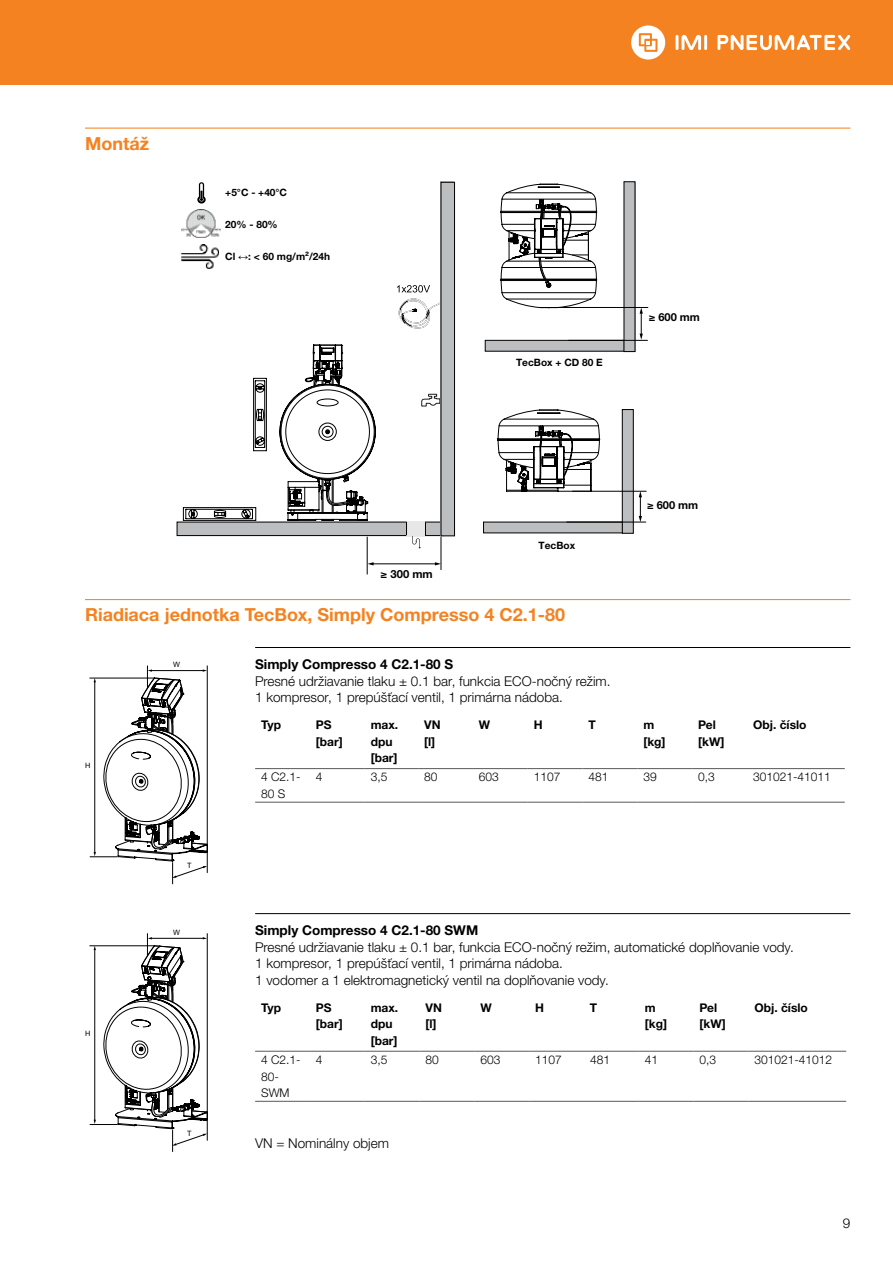
<style>
.page{position:relative;width:893px;height:1263px;background:#fff}
.page>*{position:absolute;margin:0;border:0;box-sizing:border-box;transform-origin:0 0}
.t1{font:700 18px "Helvetica Neue LTW1 G";color:#f58220}
.t2{font:300 13.5px/16.5px "Helvetica Neue LTW1 G";color:#000}
.t3{font:700 13.5px "Helvetica Neue LTW1 G";color:#000}
.t4{font:700 12px/16.5px "Helvetica Neue LTW1 G";color:#000}
.t5{font:300 12px/16.5px "Helvetica Neue LTW1 G";color:#000}
.t6{font:700 11.25px "Helvetica Neue LTW1 G";color:#000}
.t7{font:700 11.1px "Helvetica Neue LTW1 G";color:#000}
.t8{font:700 10.2px "Helvetica Neue LTW1 G";color:#000}
.t9{font:7.35px "Arial";color:#000}
.s1{font-family:"Arial";font-weight:400}
</style>
<div class="page">
<div style="left:0;top:0;width:893px;height:85px;background:#f58220"></div>
<hr style="left:704px;top:35px;width:3px;height:15px;background:#fff">
<svg style="left:676px;top:35px;width:25px;height:15px"></svg>
<svg style="left:631px;top:25px;width:34px;height:35px"></svg>
<svg style="left:717px;top:35px;width:133px;height:15px"></svg>
<hr style="left:85px;top:128px;width:765px;height:1px;background:#f58220">
<hr style="left:85px;top:599px;width:765px;height:1px;background:#f58220">
<hr style="left:255px;top:647px;width:595px;height:1px;background:#000">
<hr style="left:255px;top:913px;width:595px;height:1px;background:#000">
<hr style="left:255px;top:768px;width:55px;height:1px;background:#58595b">
<hr style="left:255px;top:802px;width:55px;height:1px;background:#58595b">
<hr style="left:310px;top:768px;width:55px;height:1px;background:#58595b">
<hr style="left:310px;top:802px;width:55px;height:1px;background:#58595b">
<hr style="left:365px;top:768px;width:53px;height:1px;background:#58595b">
<hr style="left:365px;top:802px;width:53px;height:1px;background:#58595b">
<hr style="left:418px;top:768px;width:55px;height:1px;background:#58595b">
<hr style="left:418px;top:802px;width:55px;height:1px;background:#58595b">
<hr style="left:473px;top:768px;width:55px;height:1px;background:#58595b">
<hr style="left:473px;top:802px;width:55px;height:1px;background:#58595b">
<hr style="left:528px;top:768px;width:55px;height:1px;background:#58595b">
<hr style="left:528px;top:802px;width:55px;height:1px;background:#58595b">
<hr style="left:583px;top:768px;width:54px;height:1px;background:#58595b">
<hr style="left:583px;top:802px;width:54px;height:1px;background:#58595b">
<hr style="left:637px;top:768px;width:55px;height:1px;background:#58595b">
<hr style="left:637px;top:802px;width:55px;height:1px;background:#58595b">
<hr style="left:692px;top:768px;width:55px;height:1px;background:#58595b">
<hr style="left:692px;top:802px;width:55px;height:1px;background:#58595b">
<hr style="left:747px;top:768px;width:98px;height:1px;background:#58595b">
<hr style="left:747px;top:802px;width:98px;height:1px;background:#58595b">
<hr style="left:255px;top:1051px;width:55px;height:1px;background:#58595b">
<hr style="left:255px;top:1101px;width:55px;height:1px;background:#58595b">
<hr style="left:310px;top:1051px;width:55px;height:1px;background:#58595b">
<hr style="left:310px;top:1101px;width:55px;height:1px;background:#58595b">
<hr style="left:365px;top:1051px;width:55px;height:1px;background:#58595b">
<hr style="left:365px;top:1101px;width:55px;height:1px;background:#58595b">
<hr style="left:420px;top:1051px;width:54px;height:1px;background:#58595b">
<hr style="left:420px;top:1101px;width:54px;height:1px;background:#58595b">
<hr style="left:474px;top:1051px;width:55px;height:1px;background:#58595b">
<hr style="left:474px;top:1101px;width:55px;height:1px;background:#58595b">
<hr style="left:529px;top:1051px;width:55px;height:1px;background:#58595b">
<hr style="left:529px;top:1101px;width:55px;height:1px;background:#58595b">
<hr style="left:584px;top:1051px;width:55px;height:1px;background:#58595b">
<hr style="left:584px;top:1101px;width:55px;height:1px;background:#58595b">
<hr style="left:639px;top:1051px;width:55px;height:1px;background:#58595b">
<hr style="left:639px;top:1101px;width:55px;height:1px;background:#58595b">
<hr style="left:694px;top:1051px;width:54px;height:1px;background:#58595b">
<hr style="left:694px;top:1101px;width:54px;height:1px;background:#58595b">
<hr style="left:748px;top:1051px;width:98px;height:1px;background:#58595b">
<hr style="left:748px;top:1101px;width:98px;height:1px;background:#58595b">
<hr style="left:367px;top:537px;width:1px;height:37px;background:#000">
<hr style="left:372px;top:563px;width:64px;height:1px;background:#000">
<svg style="left:367px;top:562px;width:7px;height:3px"></svg>
<svg style="left:435px;top:562px;width:6px;height:3px"></svg>
<hr style="left:441px;top:537px;width:1px;height:33px;background:#000">
<svg style="left:183px;top:378px;width:84px;height:143px"></svg>
<div style="left:177px;top:522px;width:263px;height:14px;background:#bcbec0"></div>
<div style="left:177px;top:522px;width:267px;height:14px;border:1px solid #000"></div>
<div style="left:483px;top:522px;width:140px;height:11px;background:#bcbec0"></div>
<div style="left:622px;top:409px;width:12px;height:125px;background:#bcbec0;border:1px solid #000"></div>
<hr style="left:572px;top:491px;width:74px;height:1px;background:#000">
<hr style="left:567px;top:522px;width:79px;height:1px;background:#000">
<svg style="left:639px;top:491px;width:3px;height:31px"></svg>
<svg style="left:197px;top:182px;width:9px;height:22px"></svg>
<img style="left:182px;top:210px;width:38px;height:27px">
<img style="left:182px;top:245px;width:37px;height:23px">
<div style="left:485px;top:340px;width:140px;height:11px;background:#bcbec0"></div>
<div style="left:624px;top:182px;width:11px;height:170px;background:#bcbec0"></div>
<hr style="left:556px;top:307px;width:92px;height:1px;background:#000">
<hr style="left:568px;top:340px;width:79px;height:1px;background:#000">
<svg style="left:640px;top:308px;width:3px;height:32px"></svg>
<svg style="left:279px;top:184px;width:321px;height:365px"></svg>
<svg style="left:90px;top:666px;width:118px;height:218px"></svg>
<svg style="left:90px;top:933px;width:118px;height:218px"></svg>
<h1 class="t1" style="left:85px;top:132px;width:66px">Montáž</h1>
<p class="t8" style="left:225px;top:186px;width:63px">+5°C - +40°C</p>
<p class="t8" style="left:225px;top:218px;width:54px">20% - 80%</p>
<p class="t8" style="left:225px;top:250px;width:106px">Cl <span class="s1">↔</span>: &lt; 60 mg/m²/24h</p>
<p class="t8" style="left:516px;top:356px;width:88px">TecBox + CD 80 E</p>
<p class="t7" style="left:649px;top:310px;width:53px">≥ 600 mm</p>
<p class="t6" style="left:381px;top:567px;width:54px">≥ 300 mm</p>
<p class="t8" style="left:539px;top:539px;width:38px">TecBox</p>
<p class="t7" style="left:647px;top:498px;width:53px">≥ 600 mm</p>
<h1 class="t1" style="left:85px;top:604px;width:482px">Riadiaca jednotka TecBox, Simply Compresso 4 C2.1-80</h1>
<p class="t3" style="left:255px;top:656px;width:200px">Simply Compresso 4 C2.1-80 S</p>
<p class="t2" style="left:255px;top:672px;width:357px">Presné udržiavanie tlaku ± 0.1 bar, funkcia ECO-nočný režim.<br>1 kompresor, 1 prepúšťací ventil, 1 primárna nádoba.</p>
<p class="t4" style="left:261px;top:717px;width:21px">Typ</p>
<p class="t4" style="left:316px;top:717px;width:28px">PS [bar]</p>
<p class="t4" style="left:371px;top:717px;width:29px">max. dpu [bar]</p>
<p class="t4" style="left:424px;top:717px;width:18px">VN [l]</p>
<p class="t4" style="left:479px;top:717px;width:13px">W</p>
<p class="t4" style="left:534px;top:717px;width:10px">H</p>
<p class="t4" style="left:589px;top:717px;width:9px">T</p>
<p class="t4" style="left:643px;top:717px;width:24px">m [kg]</p>
<p class="t4" style="left:698px;top:717px;width:28px">Pel [kW]</p>
<p class="t4" style="left:753px;top:717px;width:55px">Obj. číslo</p>
<p class="t5" style="left:261px;top:769px;width:41px">4 C2.1-<br>80 S</p>
<p class="t5" style="left:316px;top:769px;width:8px">4</p>
<p class="t5" style="left:371px;top:769px;width:18px">3,5</p>
<p class="t5" style="left:424px;top:769px;width:15px">80</p>
<p class="t5" style="left:479px;top:769px;width:22px">603</p>
<p class="t5" style="left:534px;top:769px;width:28px">1107</p>
<p class="t5" style="left:589px;top:769px;width:22px">481</p>
<p class="t5" style="left:643px;top:769px;width:15px">39</p>
<p class="t5" style="left:698px;top:769px;width:18px">0,3</p>
<p class="t5" style="left:753px;top:769px;width:79px">301021-41011</p>
<p class="t9" style="left:173px;top:660px;width:8px">W</p>
<p class="t9" style="left:85px;top:761px;width:7px">H</p>
<p class="t9" style="left:85px;top:1028px;width:7px">H</p>
<p class="t9" style="left:187px;top:860px;width:6px">T</p>
<p class="t9" style="left:173px;top:927px;width:8px">W</p>
<p class="t9" style="left:187px;top:1128px;width:6px">T</p>
<p class="t3" style="left:255px;top:922px;width:225px">Simply Compresso 4 C2.1-80 SWM</p>
<p class="t2" style="left:255px;top:939px;width:540px">Presné udržiavanie tlaku ± 0.1 bar, funkcia ECO-nočný režim, automatické doplňovanie vody.<br>1 kompresor, 1 prepúšťací ventil, 1 primárna nádoba.<br>1 vodomer a 1 elektromagnetický ventil na doplňovanie vody.</p>
<p class="t4" style="left:261px;top:999px;width:21px">Typ</p>
<p class="t4" style="left:316px;top:999px;width:28px">PS [bar]</p>
<p class="t4" style="left:371px;top:999px;width:29px">max. dpu [bar]</p>
<p class="t4" style="left:426px;top:999px;width:18px">VN [l]</p>
<p class="t4" style="left:480px;top:999px;width:13px">W</p>
<p class="t4" style="left:535px;top:999px;width:10px">H</p>
<p class="t4" style="left:590px;top:999px;width:9px">T</p>
<p class="t4" style="left:645px;top:999px;width:24px">m [kg]</p>
<p class="t4" style="left:700px;top:999px;width:28px">Pel [kW]</p>
<p class="t4" style="left:754px;top:999px;width:55px">Obj. číslo</p>
<p class="t5" style="left:261px;top:1051px;width:41px">4 C2.1-<br>80-<br>SWM</p>
<p class="t5" style="left:316px;top:1051px;width:8px">4</p>
<p class="t5" style="left:371px;top:1051px;width:18px">3,5</p>
<p class="t5" style="left:426px;top:1051px;width:15px">80</p>
<p class="t5" style="left:480px;top:1051px;width:22px">603</p>
<p class="t5" style="left:535px;top:1051px;width:28px">1107</p>
<p class="t5" style="left:590px;top:1051px;width:22px">481</p>
<p class="t5" style="left:645px;top:1051px;width:15px">41</p>
<p class="t5" style="left:700px;top:1051px;width:18px">0,3</p>
<p class="t5" style="left:754px;top:1051px;width:79px">301021-41012</p>
<p class="t2" style="left:255px;top:1135px;width:135px">VN = Nominálny objem</p>
<p class="t2" style="left:843px;top:1215px;width:9px">9</p>
</div>
